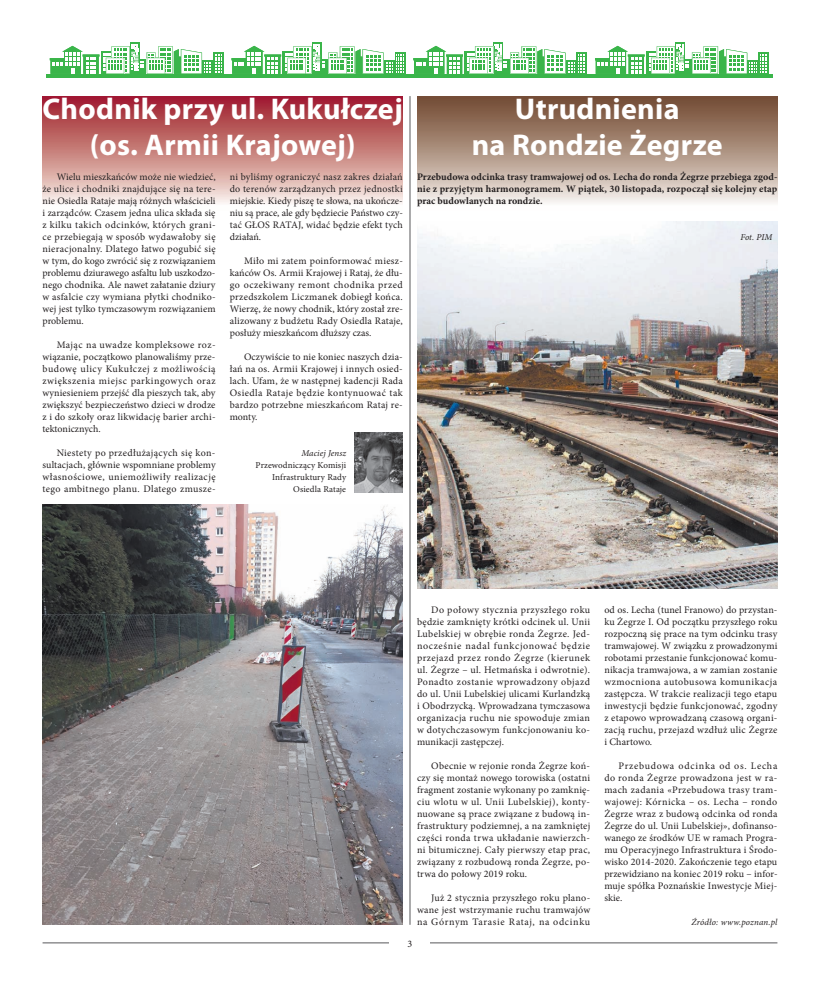
<style>
.page{position:relative;width:820px;height:993px;background:#fff}
.page>*{position:absolute;margin:0;border:0;box-sizing:border-box;transform-origin:0 0}
.t1{font:700 30px/36px "Myriad Pro";letter-spacing:.01em;color:#fff;text-align:center}
.t2{font:10px/12px "Minion Pro";letter-spacing:.02em;color:#231f20;text-align:justify}
.t3{font:700 10px/12px "Minion Pro";letter-spacing:.005em;color:#231f20;text-align:justify}
.t4{font:9px/12px "Minion Pro";letter-spacing:.01em;color:#231f20;text-align:right}
.t5{font:italic 9px "Minion Pro";letter-spacing:.01em;color:#231f20}
</style>
<div class="page">
<hr style="left:43px;top:942px;width:734px;height:1px;background:#57585a">
<div style="left:390px;top:935px;width:40px;height:15px;background:#fff"></div>
<svg style="left:43px;top:96px;width:360px;height:107px;background:#c88080"></svg>
<svg style="left:417px;top:96px;width:360px;height:107px;background:#ae9585"></svg>
<div style="left:213px;top:52px;width:10px;height:22px;background:#3ab54a"></div>
<div style="left:130px;top:43px;width:9px;height:31px;background:#3ab54a"></div>
<svg style="left:50px;top:44px;width:172px;height:30px"></svg>
<hr style="left:46px;top:74px;width:182px;height:3px;background:#3ab54a">
<svg style="left:403px;top:52px;width:2px;height:22px"></svg>
<div style="left:312px;top:43px;width:9px;height:31px;background:#3ab54a"></div>
<svg style="left:231px;top:44px;width:172px;height:30px"></svg>
<hr style="left:227px;top:74px;width:182px;height:3px;background:#3ab54a">
<div style="left:576px;top:52px;width:11px;height:22px;background:#3ab54a"></div>
<div style="left:493px;top:43px;width:9px;height:31px;background:#3ab54a"></div>
<svg style="left:413px;top:44px;width:172px;height:30px"></svg>
<hr style="left:409px;top:74px;width:182px;height:3px;background:#3ab54a">
<svg style="left:766px;top:52px;width:2px;height:22px"></svg>
<div style="left:675px;top:43px;width:9px;height:31px;background:#3ab54a"></div>
<svg style="left:595px;top:44px;width:171px;height:30px"></svg>
<hr style="left:591px;top:74px;width:181px;height:3px;background:#3ab54a">
<img style="left:354px;top:432px;width:48px;height:60px">
<img style="left:43px;top:504px;width:360px;height:420px">
<img style="left:417px;top:221px;width:360px;height:367px">
<hr style="left:409px;top:96px;width:1px;height:828px;background:#57585a">
<h1 class="t1" style="left:43px;top:89px;width:361px">Chodnik przy ul. Kukułczej (os. Armii Krajowej)</h1>
<p class="t2" style="left:43px;top:171px;width:175px;text-indent:14px">Wielu mieszkańców może nie wiedzieć, że ulice i chodniki znajdujące się na tere&shy;nie Osiedla Rataje mają różnych właścicieli i zarządców. Czasem jedna ulica składa się z kilku takich odcinków, których grani&shy;ce przebiegają w sposób wydawałoby się nieracjonalny. Dlatego łatwo pogubić się w tym, do kogo zwrócić się z rozwiązaniem problemu dziurawego asfaltu lub uszkodzo&shy;nego chodnika. Ale nawet załatanie dziury w asfalcie czy wymiana płytki chodniko&shy;wej jest tylko tymczasowym rozwiązaniem problemu.</p>
<p class="t2" style="left:43px;top:339px;width:174px;text-indent:14px">Mając na uwadze kompleksowe roz&shy;wiązanie, początkowo planowaliśmy prze&shy;budowę ulicy Kukułczej z możliwością zwiększenia miejsc parkingowych oraz wyniesieniem przejść dla pieszych tak, aby zwiększyć bezpieczeństwo dzieci w drodze z i do szkoły oraz likwidację barier archi&shy;tektonicznych.</p>
<p class="t2" style="left:43px;top:447px;width:174px;text-indent:14px">Niestety po przedłużających się kon&shy;sultacjach, głównie wspomniane problemy własnościowe, uniemożliwiły realizację tego ambitnego planu. Dlatego zmusze-</p>
<p class="t2" style="left:230px;top:171px;width:175px">ni byliśmy ograniczyć nasz zakres działań do terenów zarządzanych przez jednostki miejskie. Kiedy piszę te słowa, na ukończe&shy;niu są prace, ale gdy będziecie Państwo czy&shy;tać GŁOS RATAJ, widać będzie efekt tych działań.</p>
<p class="t2" style="left:230px;top:255px;width:174px;text-indent:14px">Miło mi zatem poinformować miesz&shy;kańców Os. Armii Krajowej i Rataj, że dłu&shy;go oczekiwany remont chodnika przed przedszkolem Liczmanek dobiegł końca.<br>Wierzę, że nowy chodnik, który został zre&shy;alizowany z budżetu Rady Osiedla Rataje, posłuży mieszkańcom dłuższy czas.</p>
<p class="t2" style="left:230px;top:351px;width:174px;text-indent:14px">Oczywiście to nie koniec naszych dzia&shy;łań na os. Armii Krajowej i innych osied&shy;lach. Ufam, że w następnej kadencji Rada Osiedla Rataje będzie kontynuować tak bardzo potrzebne mieszkańcom Rataj re&shy;monty.</p>
<p class="t5" style="left:301px;top:447px;width:46px">Maciej Jensz</p>
<p class="t4" style="left:255px;top:459px;width:92px">Przewodniczący Komisji<br>Infrastruktury Rady<br>Osiedla Rataje</p>
<h1 class="t1" style="left:471px;top:89px;width:252px">Utrudnienia<br>na Rondzie Żegrze</h1>
<p class="t3" style="left:417px;top:171px;width:361px">Przebudowa odcinka trasy tramwajowej od os. Lecha do ronda Żegrze przebiega zgod&shy;nie z przyjętym harmonogramem. W piątek, 30 listopada, rozpoczął się kolejny etap prac budowlanych na rondzie.</p>
<p class="t5" style="left:740px;top:231px;width:33px">Fot. PIM</p>
<p class="t2" style="left:417px;top:603px;width:175px;text-indent:14px">Do połowy stycznia przyszłego roku będzie zamknięty krótki odcinek ul. Unii Lubelskiej w obrębie ronda Żegrze. Jed&shy;nocześnie nadal funkcjonować będzie przejazd przez rondo Żegrze (kierunek ul. Żegrze – ul. Hetmańska i odwrotnie).<br>Ponadto zostanie wprowadzony objazd do ul. Unii Lubelskiej ulicami Kurlandzką i Obodrzycką. Wprowadzana tymczasowa organizacja ruchu nie spowoduje zmian w dotychczasowym funkcjonowaniu ko&shy;munikacji zastępczej.</p>
<p class="t2" style="left:417px;top:759px;width:175px;text-indent:14px">Obecnie w rejonie ronda Żegrze koń&shy;czy się montaż nowego torowiska (ostatni fragment zostanie wykonany po zamknię&shy;ciu wlotu w ul. Unii Lubelskiej), konty&shy;nuowane są prace związane z budową in&shy;frastruktury podziemnej, a na zamkniętej części ronda trwa układanie nawierzch&shy;ni bitumicznej. Cały pierwszy etap prac, związany z rozbudową ronda Żegrze, po&shy;trwa do połowy 2019 roku.</p>
<p class="t2" style="left:417px;top:891px;width:175px;text-indent:14px">Już 2 stycznia przyszłego roku plano&shy;wane jest wstrzymanie ruchu tramwajów na Górnym Tarasie Rataj, na odcinku</p>
<p class="t2" style="left:604px;top:603px;width:175px">od os. Lecha (tunel Franowo) do przystan&shy;ku Żegrze I. Od początku przyszłego roku rozpoczną się prace na tym odcinku trasy tramwajowej. W związku z prowadzonymi robotami przestanie funkcjonować komu&shy;nikacja tramwajowa, a w zamian zostanie wzmocniona autobusowa komunikacja zastępcza. W trakcie realizacji tego etapu inwestycji będzie funkcjonować, zgodny z etapowo wprowadzaną czasową organi&shy;zacją ruchu, przejazd wzdłuż ulic Żegrze i Chartowo.</p>
<p class="t2" style="left:604px;top:759px;width:175px;text-indent:14px">Przebudowa odcinka od os. Lecha do ronda Żegrze prowadzona jest w ra&shy;mach zadania «Przebudowa trasy tram&shy;wajowej: Kórnicka – os. Lecha – rondo Żegrze wraz z budową odcinka od ronda Żegrze do ul. Unii Lubelskiej», dofinanso&shy;wanego ze środków UE w ramach Progra&shy;mu Operacyjnego Infrastruktura i Środo&shy;wisko 2014-2020. Zakończenie tego etapu przewidziano na koniec 2019 roku – infor&shy;muje spółka Poznańskie Inwestycje Miej&shy;skie.</p>
<p class="t5" style="left:691px;top:915px;width:87px">Źródło: www.poznan.pl</p>
<p class="t2" style="left:407px;top:937px;width:6px">3</p>
</div>
